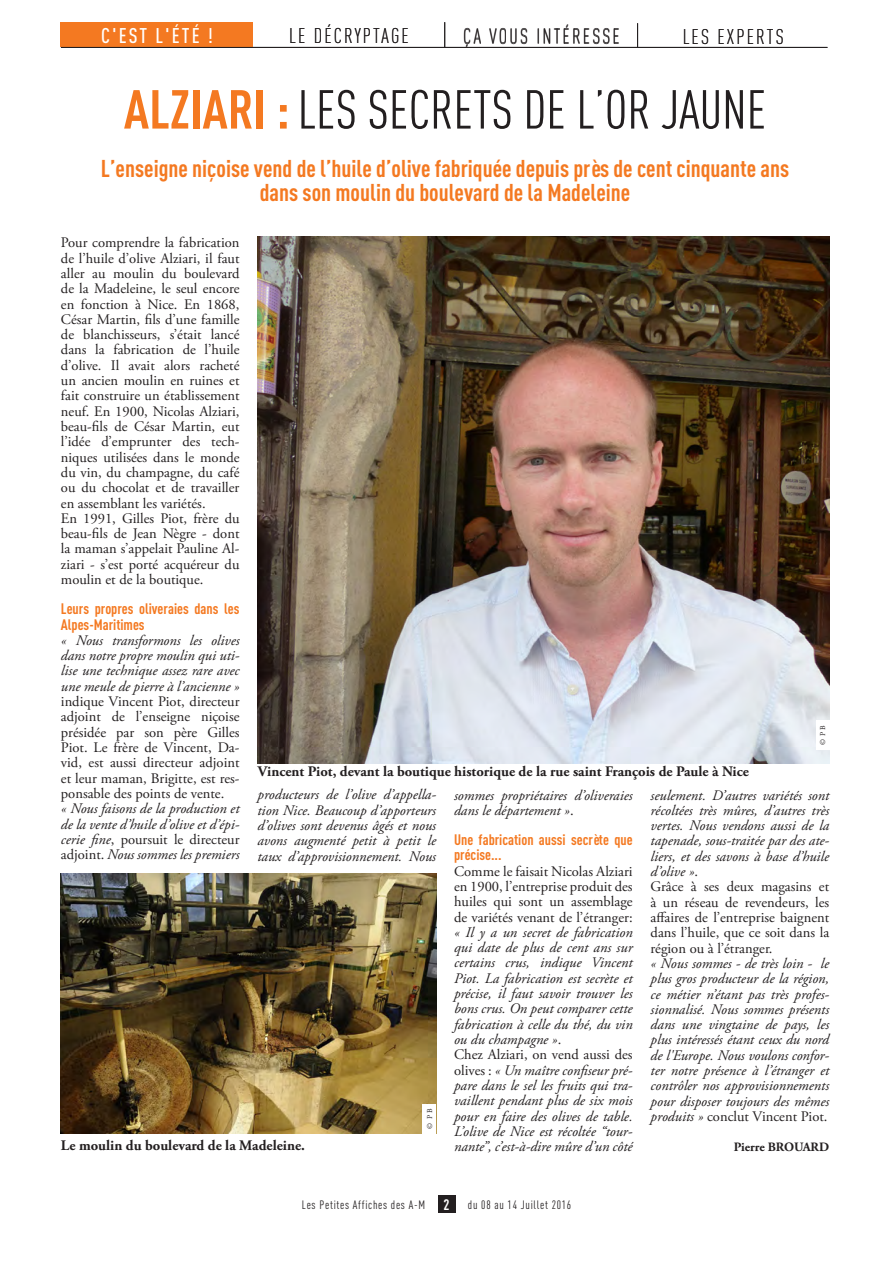
<style>
.page{position:relative;width:893px;height:1263px;background:#fff}
.page>*{position:absolute;margin:0;border:0;box-sizing:border-box;transform-origin:0 0}
.t1{font:54px "DIN Cond";color:#231f20}
.t2{font:700 24px/24px "DIN Cond";color:#f47921;text-align:center}
.t3{font:300 21px "DIN Cond";letter-spacing:.1em;color:#231f20}
.t4{font:500 21px "DIN Cond";letter-spacing:.1em;color:#fff}
.t5{font:700 15px/15.3px "DIN Cond";color:#f47921}
.t6{font:italic 14.55px/15.3px "Adobe Garamond Pro";color:#231f20;text-align:justify}
.t7{font:14.55px/15.3px "Adobe Garamond Pro";color:#231f20;text-align:justify}
.t8{font:700 14.55px "Adobe Garamond Pro";color:#231f20}
.t9{font:700 12.75px "Adobe Garamond Pro";color:#231f20}
.t10{font:12px "DIN Cond";letter-spacing:.06em;color:#231f20}
.t11{font:7.5px "Adobe Garamond Pro";color:#231f20}
.s1{font-weight:700;color:#f47921}
.s2{font-style:italic}
.s3{font-style:normal}
.s4{font-weight:700;font-size:15px;color:#fff}
</style>
<div class="page">
<div style="left:438px;top:1196px;width:17px;height:17px;background:#231f20"></div>
<svg style="left:444px;top:22px;width:1px;height:25px"></svg>
<svg style="left:637px;top:23px;width:1px;height:24px"></svg>
<div style="left:61px;top:22px;width:192px;height:25px;background:#f47921"></div>
<hr style="left:61px;top:47px;width:766px;height:1px;background:#231f20">
<img style="left:257px;top:237px;width:572px;height:526px">
<img style="left:61px;top:874px;width:375px;height:259px">
<div style="left:816px;top:720px;width:13px;height:30px;background:#fff"></div>
<div style="left:423px;top:1104px;width:13px;height:29px;background:#fff"></div>
<p class="t4" style="left:101px;top:23px;width:113px">C'ES L'ÉTÉ !</p>
<p class="t4" style="left:104px;top:23px;width:107px">L’INTERVIEW</p>
<p class="t3" style="left:289px;top:24px;width:121px">LE DÉCRYPTAGE</p>
<p class="t3" style="left:463px;top:25px;width:158px">ÇA VOUS INTÉRESSE</p>
<p class="t3" style="left:683px;top:24px;width:103px">LES EXPERTS</p>
<p class="t1" style="left:124px;top:78px;width:644px"><span class="s1">ALZIARI :</span>LES SECRETS DE L’OR JAUNE</p>
<p class="t2" style="left:101px;top:155px;width:690px">L’enseigne niçoise vend de l’huile d’olive fabriquée depuis près de cent cinquante ans dans son moulin du boulevard de la Madeleine</p>
<p class="t7" style="left:61px;top:235px;width:180px">Pour comprendre la fabrication de l’huile d’olive Alziari, il faut aller au moulin du boulevard de la Madeleine, le seul encore en fonction à Nice. En 1868, César Martin, fils d’une famille de blanchisseurs, s’était lancé dans la fabrication de l’huile d’olive. Il avait alors racheté un ancien moulin en ruines et fait construire un établissement neuf. En 1900, Nicolas Alziari, beau-fils de César Martin, eut l’idée d’emprunter des tech&shy;niques utilisées dans le monde du vin, du champagne, du café ou du chocolat et de travailler en assemblant les variétés.</p>
<p class="t7" style="left:61px;top:511px;width:180px">En 1991, Gilles Piot, frère du beau-fils de Jean Nègre - dont la maman s’appelait Pauline Al&shy;ziari - s’est porté acquéreur du moulin et de la boutique.</p>
<p class="t5" style="left:61px;top:601px;width:180px">Leurs propres oliveraies dans les<br>Alpes-Maritimes</p>
<p class="t7" style="left:61px;top:633px;width:180px"><span class="s2">« Nous transformons les olives dans notre propre moulin qui uti&shy;lise une technique assez rare avec une meule de pierre à l’ancienne » </span>indique Vincent Piot, directeur adjoint de l’enseigne niçoise présidée par son père Gilles Piot. Le frère de Vincent, Da&shy;vid, est aussi directeur adjoint et leur maman, Brigitte, est res&shy;ponsable des points de vente.</p>
<p class="t6" style="left:61px;top:801px;width:180px">« Nous faisons de la production et de la vente d’huile d’olive et d’épi&shy;cerie fine<span class="s3">, poursuit le directeur adjoint.</span> Nous sommes les premiers</p>
<p class="t11" style="left:818px;top:745px;width:22px;rotate:-90deg">© P B</p>
<p class="t8" style="left:258px;top:763px;width:493px">Vincent Piot, devant la boutique historique de la rue saint François de Paule à Nice</p>
<p class="t6" style="left:257px;top:788px;width:180px">producteurs de l’olive d’appella&shy;tion Nice. Beaucoup d’apporteurs d’olives sont devenus âgés et nous avons augmenté petit à petit le taux d’approvisionnement. Nous</p>
<p class="t6" style="left:454px;top:788px;width:180px">sommes propriétaires d’oliveraies dans le département »<span class="s3">.</span></p>
<p class="t6" style="left:651px;top:788px;width:180px">seulement. D’autres variétés sont récoltées très mûres, d’autres très vertes. Nous vendons aussi de la tapenade, sous-traitée par des ate&shy;liers, et des savons à base d’huile d’olive »<span class="s3">.</span></p>
<p class="t7" style="left:651px;top:880px;width:180px">Grâce à ses deux magasins et à un réseau de revendeurs, les affaires de l’entreprise baignent dans l’huile, que ce soit dans la région ou à l’étranger.</p>
<p class="t6" style="left:651px;top:956px;width:180px">« Nous sommes - de très loin - le plus gros producteur de la région, ce métier n’étant pas très profes&shy;sionnalisé. Nous sommes présents dans une vingtaine de pays, les plus intéressés étant ceux du nord de l'Europe. Nous voulons confor&shy;ter notre présence à l’étranger et contrôler nos approvisionnements pour disposer toujours des mêmes produits » <span class="s3">conclut Vincent Piot.</span></p>
<p class="t9" style="left:734px;top:1140px;width:97px">Pierre BROUARD</p>
<p class="t5" style="left:454px;top:831px;width:180px">Une fabrication aussi secrète que précise...</p>
<p class="t6" style="left:454px;top:864px;width:180px"><span class="s3">Comme le faisait Nicolas Alziari en 1900, l’entreprise produit des huiles qui sont un assemblage de variétés venant de l’étranger: </span>« Il y a un secret de fabrication qui date de plus de cent ans sur certains crus, indique Vincent Piot. La fabrication est secrète et précise, il faut savoir trouver les bons crus. On peut comparer cette fabrication à celle du thé, du vin ou du champagne »<span class="s3">.</span></p>
<p class="t6" style="left:454px;top:1047px;width:180px"><span class="s3">Chez Alziari, on vend aussi des olives :</span> « Un maître confiseur pré&shy;pare dans le sel les fruits qui tra&shy;vaillent pendant plus de six mois pour en faire des olives de table.<br>L’olive de Nice est récoltée ‘‘tour&shy;nante’’, c’est-à-dire mûre d’un côté</p>
<p class="t11" style="left:425px;top:1128px;width:22px;rotate:-90deg">© P B</p>
<p class="t8" style="left:61px;top:1136px;width:245px">Le moulin du boulevard de la Madeleine.</p>
<p class="t10" style="left:302px;top:1198px;width:125px">Les Petites Affiches des A-M</p>
<p class="t10" style="left:443px;top:1198px;width:129px"><span class="s4">2</span> du 08 au 14 Juillet 2016</p>
</div>
